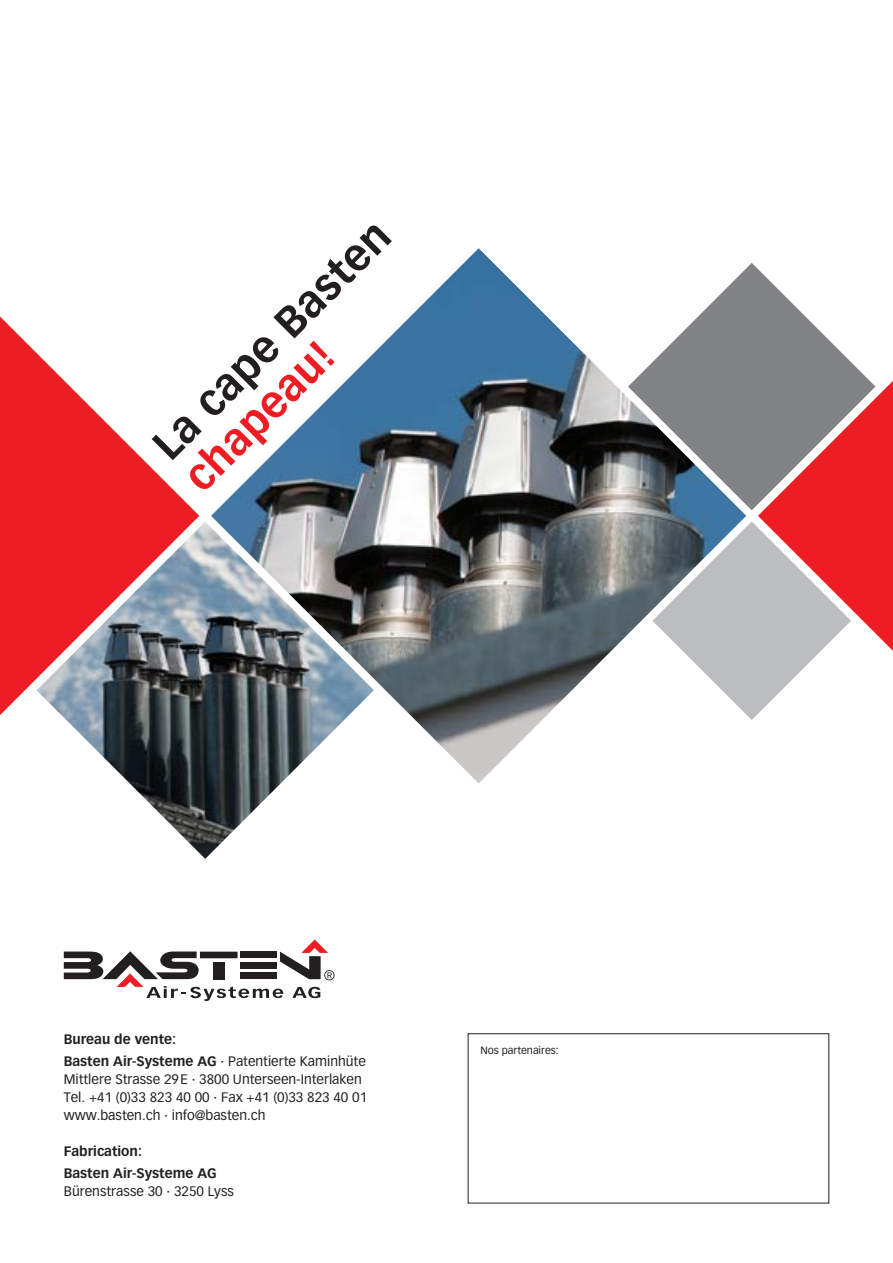
<style>
.page{position:relative;width:893px;height:1263px;background:#fff}
.page>*{position:absolute;margin:0;border:0;box-sizing:border-box;transform-origin:0 0}
.t1{font:700 42px "Vectora LT Std";color:#231f20}
.t2{font:700 42px "Vectora LT Std";color:#ee1d23}
.t3{font:13.5px "Vectora LT Std";color:#231f20}
.t4{font:700 13.5px "Vectora LT Std";color:#231f20}
.t5{font:10.5px "Vectora LT Std";color:#231f20}
.s1{font-weight:700}
</style>
<div class="page">
<svg style="left:64px;top:939px;width:271px;height:62px"></svg>
<div style="left:468px;top:1033px;width:361px;height:170px;border:1px solid #231f20"></div>
<img style="left:211px;top:248px;width:441px;height:535px">
<svg style="left:0;top:317px;width:199px;height:398px;fill:#ee1d23"></svg>
<svg style="left:652px;top:381px;width:241px;height:339px"></svg>
<svg style="left:628px;top:263px;width:247px;height:247px;fill:#808285"></svg>
<img style="left:37px;top:522px;width:337px;height:337px">
<p class="t1" style="left:142px;top:434px;width:317px;rotate:-45deg">La cape Basten</p>
<p class="t2" style="left:174px;top:466px;width:193px;rotate:-45deg">chapeau!</p>
<p class="t4" style="left:64px;top:1031px;width:114px">Bureau de vente:</p>
<p class="t3" style="left:64px;top:1053px;width:304px"><span class="s1">Basten Air-Systeme AG</span> · Patentierte Kaminhüte</p>
<p class="t3" style="left:64px;top:1071px;width:300px">Mittlere Strasse 29E · 3800 Unterseen-Interlaken</p>
<p class="t3" style="left:64px;top:1089px;width:305px">Tel. +41 (0)33 823 40 00 · Fax +41 (0)33 823 40 01</p>
<p class="t3" style="left:64px;top:1107px;width:203px">www.basten.ch · info@basten.ch</p>
<p class="t4" style="left:64px;top:1143px;width:80px">Fabrication:</p>
<p class="t4" style="left:64px;top:1165px;width:154px">Basten Air-Systeme AG</p>
<p class="t3" style="left:64px;top:1184px;width:172px">Bürenstrasse 30 · 3250 Lyss</p>
<p class="t5" style="left:480px;top:1044px;width:80px">Nos partenaires:</p>
</div>
